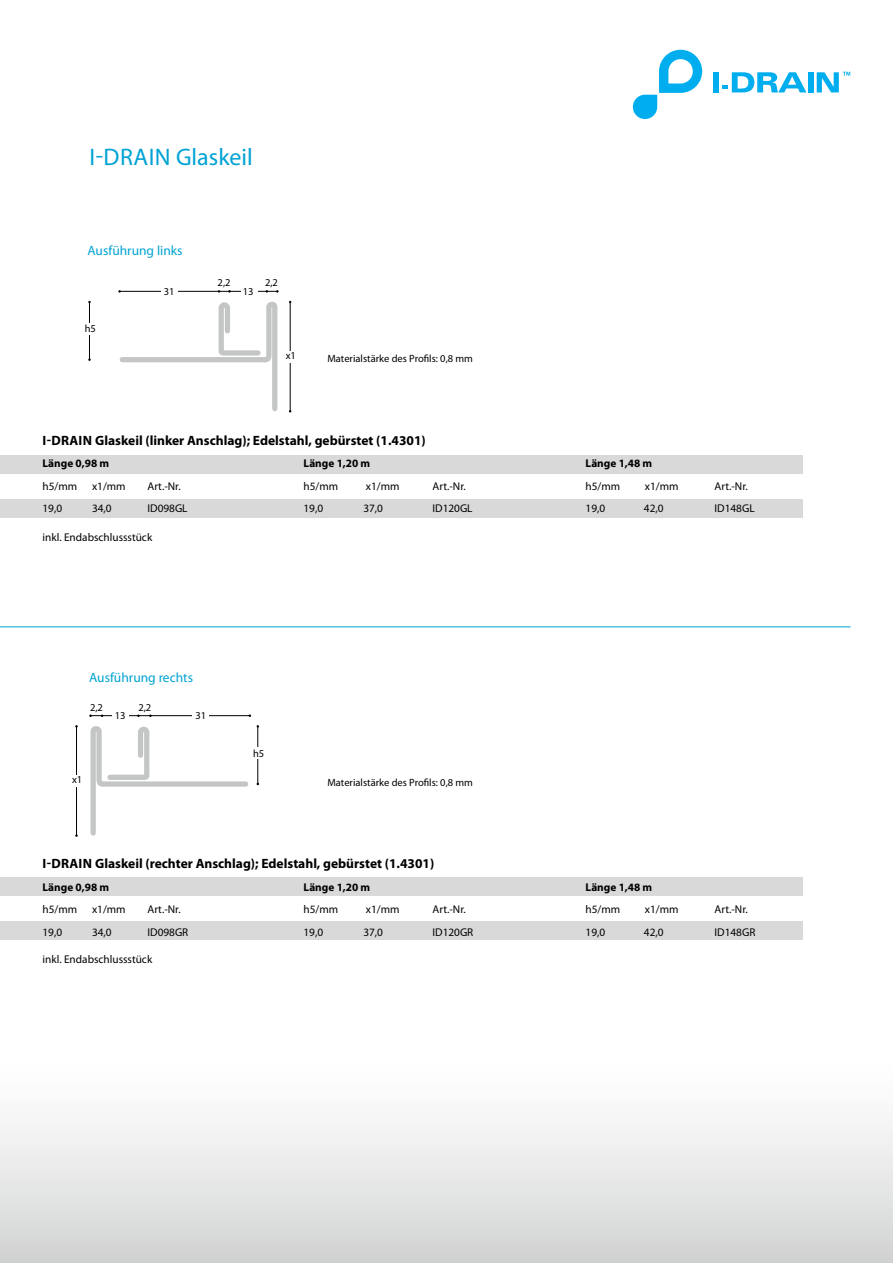
<style>
.page{position:relative;width:893px;height:1263px;background:#fff}
.page>*{position:absolute;margin:0;border:0;box-sizing:border-box;transform-origin:0 0}
.t1{font:24px "Myriad Pro";color:#00a3d4}
.t2{font:700 13.5px "Myriad Pro";color:#000}
.t3{font:13.5px "Myriad Pro";color:#00a3d4}
.t4{font:11.25px "Myriad Pro";color:#000}
.t5{font:700 11.25px "Myriad Pro";color:#000}
.t6{font:10.5px "Myriad Pro";color:#000}
</style>
<div class="page">
<div style="left:0;top:1053px;width:893px;height:210px;background:linear-gradient(to bottom,#fff,#d3d4d4)"></div>
<div style="left:0;top:500px;width:802px;height:18px;background:#d9d9da"></div>
<div style="left:0;top:455px;width:802px;height:18px;background:#d9d9da"></div>
<hr style="left:290px;top:302px;width:1px;height:109px;background:#000">
<div style="left:0;top:922px;width:802px;height:18px;background:#d9d9da"></div>
<div style="left:0;top:877px;width:802px;height:18px;background:#d9d9da"></div>
<hr style="left:89px;top:302px;width:1px;height:57px;background:#000">
<div style="left:82px;top:323px;width:17px;height:12px;background:#fff"></div>
<svg style="left:119px;top:301px;width:159px;height:111px"></svg>
<hr style="left:119px;top:291px;width:100px;height:1px;background:#000">
<svg style="left:218px;top:290px;width:13px;height:3px"></svg>
<hr style="left:230px;top:291px;width:47px;height:1px;background:#000">
<div style="left:161px;top:286px;width:16px;height:12px;background:#fff"></div>
<div style="left:241px;top:286px;width:16px;height:12px;background:#fff"></div>
<div style="left:286px;top:351px;width:30px;height:11px;background:#fff"></div>
<hr style="left:0;top:626px;width:850px;height:1px;background:#00a3d4">
<hr style="left:76px;top:727px;width:1px;height:108px;background:#000">
<div style="left:72px;top:775px;width:31px;height:11px;background:#fff"></div>
<hr style="left:258px;top:727px;width:1px;height:57px;background:#000">
<div style="left:251px;top:748px;width:16px;height:11px;background:#fff"></div>
<svg style="left:90px;top:726px;width:159px;height:110px"></svg>
<hr style="left:91px;top:715px;width:159px;height:1px;background:#000">
<div style="left:192px;top:710px;width:16px;height:12px;background:#fff"></div>
<div style="left:113px;top:710px;width:16px;height:12px;background:#fff"></div>
<svg style="left:633px;top:50px;width:69px;height:69px"></svg>
<div style="left:713px;top:72px;width:6px;height:20px;background:#00aeef"></div>
<div style="left:808px;top:72px;width:5px;height:20px;background:#00aeef"></div>
<svg style="left:722px;top:72px;width:84px;height:20px"></svg>
<svg style="left:817px;top:72px;width:33px;height:20px"></svg>
<h1 class="t1" style="left:90px;top:142px;width:44px">I-Drain</h1>
<h1 class="t1" style="left:176px;top:142px;width:78px">Glaskeil</h1>
<p class="t3" style="left:88px;top:243px;width:97px">Ausführung links</p>
<p class="t6" style="left:85px;top:322px;width:13px">h5</p>
<p class="t6" style="left:218px;top:276px;width:14px">2,2</p>
<p class="t6" style="left:265px;top:276px;width:14px">2,2</p>
<p class="t6" style="left:164px;top:285px;width:12px">31</p>
<p class="t6" style="left:243px;top:285px;width:12px">13</p>
<p class="t6" style="left:286px;top:349px;width:12px">x1</p>
<p class="t6" style="left:327px;top:352px;width:147px">Materialstärke des Profils: 0,8 mm</p>
<p class="t2" style="left:43px;top:432px;width:18px">I-drain</p>
<p class="t2" style="left:95px;top:432px;width:332px">Glaskeil (linker Anschlag); Edelstahl, gebürstet (1.4301)</p>
<p class="t5" style="left:43px;top:456px;width:68px">Länge 0,98 m</p>
<p class="t5" style="left:304px;top:456px;width:68px">Länge 1,20 m</p>
<p class="t5" style="left:586px;top:456px;width:68px">Länge 1,48 m</p>
<p class="t4" style="left:43px;top:479px;width:36px">h5/mm</p>
<p class="t4" style="left:92px;top:479px;width:35px">x1/mm</p>
<p class="t4" style="left:148px;top:479px;width:35px">Art.-Nr.</p>
<p class="t4" style="left:304px;top:479px;width:36px">h5/mm</p>
<p class="t4" style="left:366px;top:479px;width:35px">x1/mm</p>
<p class="t4" style="left:433px;top:479px;width:35px">Art.-Nr.</p>
<p class="t4" style="left:586px;top:479px;width:36px">h5/mm</p>
<p class="t4" style="left:645px;top:479px;width:35px">x1/mm</p>
<p class="t4" style="left:715px;top:479px;width:35px">Art.-Nr.</p>
<p class="t4" style="left:43px;top:502px;width:21px">19,0</p>
<p class="t4" style="left:92px;top:502px;width:21px">34,0</p>
<p class="t4" style="left:148px;top:502px;width:42px">ID098GL</p>
<p class="t4" style="left:304px;top:502px;width:21px">19,0</p>
<p class="t4" style="left:363px;top:502px;width:21px">37,0</p>
<p class="t4" style="left:433px;top:502px;width:42px">ID120GL</p>
<p class="t4" style="left:586px;top:502px;width:21px">19,0</p>
<p class="t4" style="left:644px;top:502px;width:21px">42,0</p>
<p class="t4" style="left:715px;top:502px;width:42px">ID148GL</p>
<p class="t4" style="left:43px;top:531px;width:111px">inkl. Endabschlussstück</p>
<p class="t3" style="left:89px;top:669px;width:105px">Ausführung rechts</p>
<p class="t6" style="left:90px;top:701px;width:14px">2,2</p>
<p class="t6" style="left:138px;top:701px;width:14px">2,2</p>
<p class="t6" style="left:115px;top:709px;width:12px">13</p>
<p class="t6" style="left:195px;top:709px;width:12px">31</p>
<p class="t6" style="left:72px;top:773px;width:12px">x1</p>
<p class="t6" style="left:253px;top:746px;width:13px">h5</p>
<p class="t6" style="left:327px;top:775px;width:147px">Materialstärke des Profils: 0,8 mm</p>
<p class="t2" style="left:43px;top:855px;width:18px">I-drain</p>
<p class="t2" style="left:95px;top:855px;width:341px">Glaskeil (rechter Anschlag); Edelstahl, gebürstet (1.4301)</p>
<p class="t5" style="left:43px;top:879px;width:68px">Länge 0,98 m</p>
<p class="t5" style="left:304px;top:879px;width:68px">Länge 1,20 m</p>
<p class="t5" style="left:586px;top:879px;width:68px">Länge 1,48 m</p>
<p class="t4" style="left:43px;top:902px;width:36px">h5/mm</p>
<p class="t4" style="left:92px;top:902px;width:35px">x1/mm</p>
<p class="t4" style="left:148px;top:902px;width:35px">Art.-Nr.</p>
<p class="t4" style="left:304px;top:902px;width:36px">h5/mm</p>
<p class="t4" style="left:366px;top:902px;width:35px">x1/mm</p>
<p class="t4" style="left:433px;top:902px;width:35px">Art.-Nr.</p>
<p class="t4" style="left:586px;top:902px;width:36px">h5/mm</p>
<p class="t4" style="left:645px;top:902px;width:35px">x1/mm</p>
<p class="t4" style="left:715px;top:902px;width:35px">Art.-Nr.</p>
<p class="t4" style="left:43px;top:925px;width:21px">19,0</p>
<p class="t4" style="left:92px;top:925px;width:21px">34,0</p>
<p class="t4" style="left:148px;top:925px;width:42px">ID098GR</p>
<p class="t4" style="left:304px;top:925px;width:21px">19,0</p>
<p class="t4" style="left:363px;top:925px;width:21px">37,0</p>
<p class="t4" style="left:433px;top:925px;width:42px">ID120GR</p>
<p class="t4" style="left:586px;top:925px;width:21px">19,0</p>
<p class="t4" style="left:644px;top:925px;width:21px">42,0</p>
<p class="t4" style="left:715px;top:925px;width:42px">ID148GR</p>
<p class="t4" style="left:43px;top:952px;width:111px">inkl. Endabschlussstück</p>
</div>
